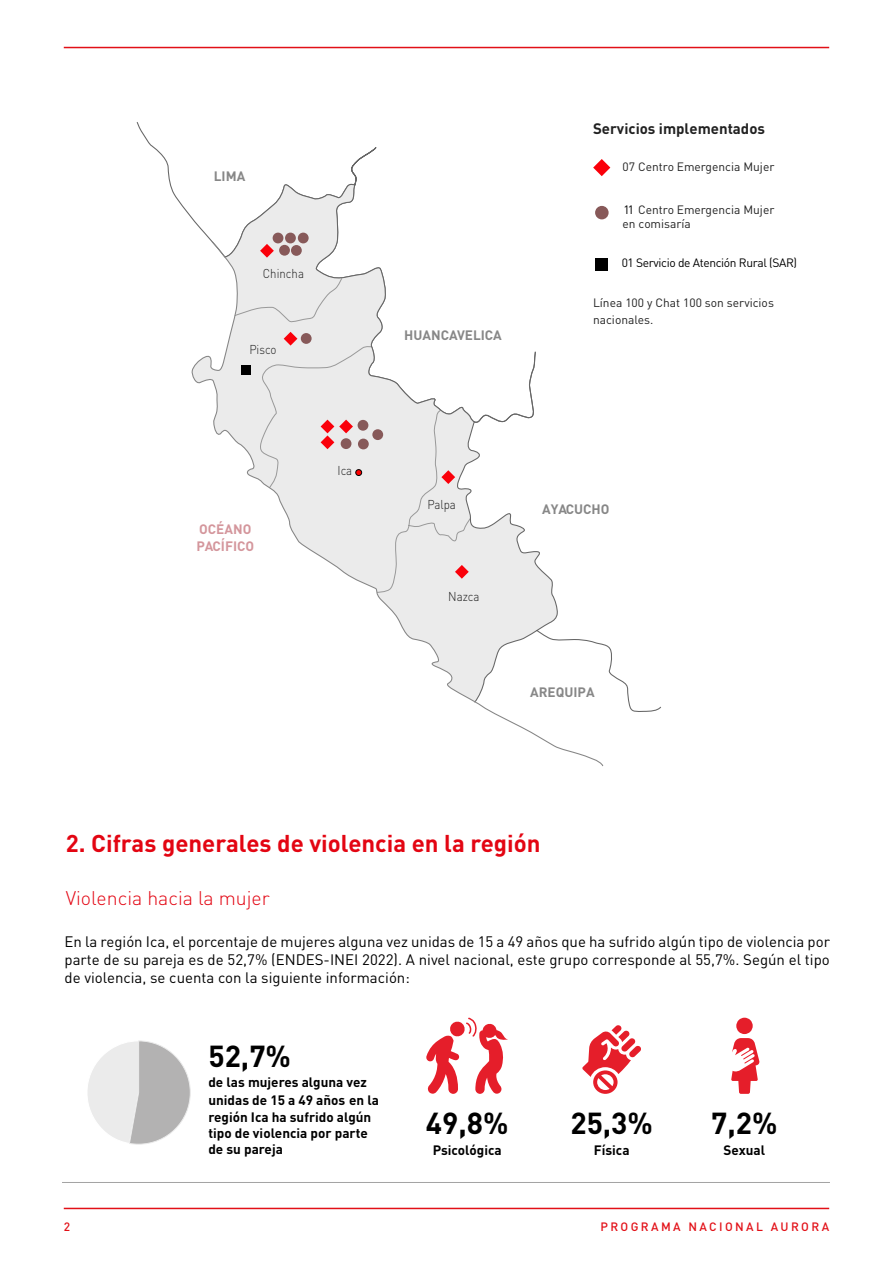
<style>
.page{position:relative;width:893px;height:1263px;background:#fff}
.page>*{position:absolute;margin:0;border:0;box-sizing:border-box;transform-origin:0 0}
.t1{font:700 30px "DIN Pro";color:#000}
.t2{font:700 24px "DIN Pro";color:#e30512}
.t3{font:300 19.5px "DIN Pro";color:#e30512}
.t4{font:15px/18px "DIN Pro";color:#000;text-align:justify}
.t5{font:700 15px "DIN Pro";color:#212121}
.t6{font:700 13.5px/16.2px "DIN Pro";color:#000}
.t7{font:700 13.5px "DIN Pro";color:#878787}
.t8{font:700 13.5px/16.2px "DIN Pro";color:#d4969c}
.t9{font:300 12.75px "DIN Pro";color:#1c1c1c;scale:.9 1}
.t10{font:12px/16.5px "DIN Pro";color:#212121}
.t11{font:12px "DIN Pro";letter-spacing:-.03em;color:#000}
.t12{font:500 12px "DIN Pro";letter-spacing:.2em;color:#e21017}
</style>
<div class="page">
<hr style="left:64px;top:47px;width:765px;height:1px;background:#e21017">
<hr style="left:64px;top:1208px;width:765px;height:1px;background:#e21017">
<svg style="left:426px;top:1017px;width:82px;height:77px"></svg>
<svg style="left:582px;top:1025px;width:59px;height:69px"></svg>
<svg style="left:731px;top:1018px;width:28px;height:76px"></svg>
<hr style="left:62px;top:1182px;width:768px;height:1px;background:#a3a3a3">
<svg style="left:239px;top:147px;width:422px;height:565px"></svg>
<svg style="left:192px;top:240px;width:412px;height:527px"></svg>
<div style="left:355px;top:469px;width:7px;height:7px;border:1px solid #000;border-radius:50%"></div>
<svg style="left:260px;top:244px;width:14px;height:14px"></svg>
<svg style="left:321px;top:420px;width:32px;height:29px"></svg>
<svg style="left:441px;top:470px;width:14px;height:14px"></svg>
<svg style="left:455px;top:565px;width:14px;height:14px"></svg>
<svg style="left:284px;top:332px;width:13px;height:14px"></svg>
<div style="left:273px;top:233px;width:10px;height:10px;background:#875959;border-radius:50%"></div>
<div style="left:279px;top:245px;width:11px;height:11px;background:#875959;border-radius:50%"></div>
<div style="left:301px;top:333px;width:11px;height:11px;background:#875959;border-radius:50%"></div>
<div style="left:358px;top:420px;width:10px;height:11px;background:#875959;border-radius:50%"></div>
<div style="left:341px;top:438px;width:10px;height:11px;background:#875959;border-radius:50%"></div>
<div style="left:358px;top:439px;width:11px;height:10px;background:#875959;border-radius:50%"></div>
<div style="left:372px;top:429px;width:11px;height:11px;background:#875959;border-radius:50%"></div>
<div style="left:285px;top:233px;width:11px;height:10px;background:#875959;border-radius:50%"></div>
<div style="left:298px;top:233px;width:11px;height:10px;background:#875959;border-radius:50%"></div>
<div style="left:291px;top:245px;width:11px;height:11px;background:#875959;border-radius:50%"></div>
<div style="left:241px;top:365px;width:10px;height:10px;background:#000"></div>
<svg style="left:88px;top:1040px;width:103px;height:105px"></svg>
<div style="left:624px;top:204px;width:11px;height:11px;background:#fff"></div>
<div style="left:622px;top:259px;width:217px;height:15px;background:#fff"></div>
<p class="t7" style="left:214px;top:164px;width:33px">LIMA</p>
<p class="t9" style="left:263px;top:264px;width:47px">Chincha</p>
<p class="t9" style="left:249px;top:340px;width:32px">Pisco</p>
<p class="t8" style="left:196px;top:520px;width:59px">OCÉANO<br>PACÍFICO</p>
<p class="t9" style="left:338px;top:461px;width:18px">Ica</p>
<p class="t7" style="left:404px;top:324px;width:99px">HUANCAVELICA</p>
<p class="t5" style="left:593px;top:116px;width:173px">Servicios implementados</p>
<p class="t10" style="left:622px;top:158px;width:153px">07 Centro Emergencia Mujer</p>
<p class="t10" style="left:629px;top:200px;width:147px">0 Centro Emergencia Mujer</p>
<p class="t11" style="left:624px;top:200px;width:12px">11</p>
<p class="t10" style="left:622px;top:214px;width:70px">en comisaría</p>
<p class="t11" style="left:622px;top:253px;width:177px">01 Servicio de Atención Rural (SAR)</p>
<p class="t10" style="left:622px;top:257px;width:104px">01 Estrategia Rural</p>
<p class="t10" style="left:593px;top:293px;width:182px">Línea 100 y Chat 100 son servicios nacionales.</p>
<p class="t9" style="left:427px;top:495px;width:33px">Palpa</p>
<p class="t9" style="left:448px;top:586px;width:36px">Nazca</p>
<p class="t7" style="left:542px;top:498px;width:69px">AYACUCHO</p>
<p class="t7" style="left:530px;top:681px;width:66px">AREQUIPA</p>
<h2 class="t2" style="left:66px;top:824px;width:476px">2. Cifras generales de violencia en la región</h2>
<h3 class="t3" style="left:66px;top:883px;width:205px">Violencia hacia la mujer</h3>
<p class="t4" style="left:65px;top:931px;width:767px">En la región Ica, el porcentaje de mujeres alguna vez unidas de 15 a 49 años que ha sufrido algún tipo de violencia por parte de su pareja es de 52,7% (ENDES-INEI 2022). A nivel nacional, este grupo corresponde al 55,7%. Según el tipo de violencia, se cuenta con la siguiente información:</p>
<h1 class="t1" style="left:208px;top:1031px;width:84px">52,7%</h1>
<p class="t6" style="left:208px;top:1072px;width:172px;line-height:18px">de las mujeres alguna vez unidas de 15 a 49 años en la</p>
<p class="t6" style="left:208px;top:1107px;width:164px">región Ica ha sufrido algún tipo de violencia por parte de su pareja</p>
<h1 class="t1" style="left:426px;top:1098px;width:84px">49,8%</h1>
<h1 class="t1" style="left:570px;top:1098px;width:84px">25,3%</h1>
<h1 class="t1" style="left:711px;top:1098px;width:68px">7,2%</h1>
<p class="t6" style="left:433px;top:1140px;width:70px">Psicológica</p>
<p class="t6" style="left:594px;top:1140px;width:37px">Física</p>
<p class="t6" style="left:724px;top:1140px;width:43px">Sexual</p>
<p class="t12" style="left:64px;top:1217px;width:8px">2</p>
<p class="t12" style="left:600px;top:1217px;width:230px">PROGRAMA NACIONAL AURORA</p>
</div>
